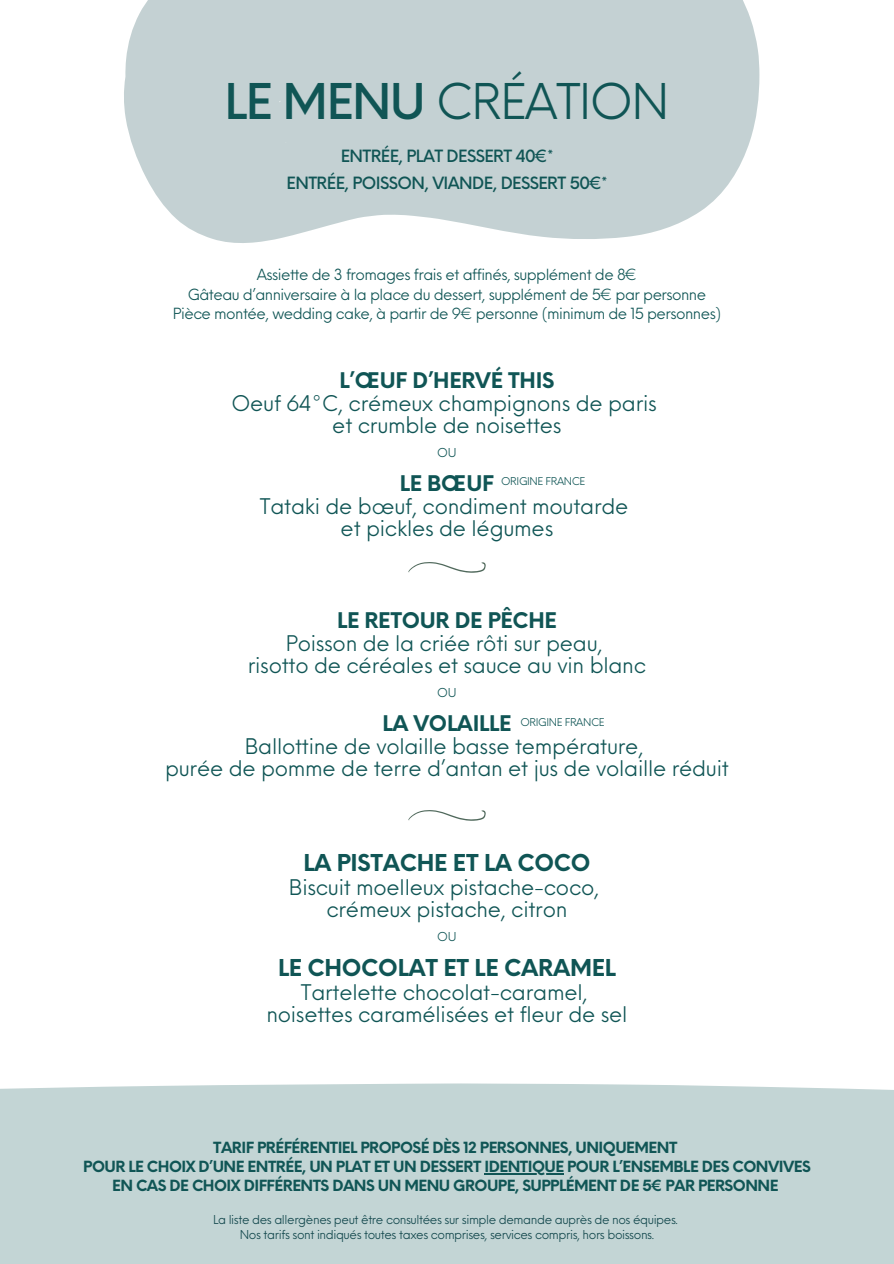
<style>
.page{position:relative;width:894px;height:1264px;background:#fff}
.page>*{position:absolute;margin:0;border:0;box-sizing:border-box;transform-origin:0 0}
.t1{font:48px "Neue Einstellung";letter-spacing:-.035em;color:#105555}
.t2{font:700 22.65px "Neue Einstellung";letter-spacing:-.015em;color:#105555}
.t3{font:21px/22.5px "Neue Einstellung";letter-spacing:-.015em;color:#105555;text-align:center}
.t4{font:500 16.5px/27px "Neue Einstellung";letter-spacing:-.035em;color:#105555;text-align:center}
.t5{font:700 15px/19.2px "Neue Einstellung";letter-spacing:-.035em;color:#105555;text-align:center}
.t6{font:15px/19.2px "Neue Einstellung";letter-spacing:-.035em;color:#105555;text-align:center}
.t7{font:12px/15px "Neue Einstellung";letter-spacing:-.035em;color:#13484d;text-align:center}
.t8{font:12px "Neue Einstellung";color:#105555}
.t9{font:10.5px "Neue Einstellung";letter-spacing:-.035em;color:#105555}
.s1{font-weight:500}
.s2{font-weight:700}
</style>
<div class="page">
<svg style="left:124px;top:0;width:635px;height:243px;fill:#c4d1d3"></svg>
<div style="left:223px;top:0;width:512px;height:232px;background:#c4d1d3"></div>
<svg style="left:274px;top:216px;width:6px;height:4px"></svg>
<svg style="left:749px;top:15px;width:2px;height:7px"></svg>
<svg style="left:408px;top:562px;width:77px;height:11px"></svg>
<svg style="left:408px;top:810px;width:77px;height:10px"></svg>
<div style="left:0;top:1083px;width:893px;height:180px;background:#c3d5d5"></div>
<hr style="left:484px;top:1173px;width:79px;height:1px;background:#105555">
<h5 class="t1" style="left:224px;top:58px;width:446px"><span class="s1">LE MENU</span> CRÉATION</h5>
<h2 class="t4" style="left:286px;top:141px;width:322px">ENTRÉE, PLAT DESSERT 40€*<br>ENTRÉE, POISSON, VIANDE, DESSERT 50€*</h2>
<p class="t6" style="left:173px;top:264px;width:549px">Assiette de 3 fromages frais et affinés, supplément de 8€<br>Gâteau d’anniversaire à la place du dessert, supplément de 5€ par personne<br>Pièce montée, wedding cake, à partir de 9€ personne (minimum de 15 personnes)</p>
<p class="t3" style="left:231px;top:367px;width:427px"><span class="s2">L’ŒUF D’HERVÉ THIS<br></span>Oeuf 64°C, crémeux champignons de paris et crumble de noisettes</p>
<h1 class="t8" style="left:437px;top:442px;width:21px">OU</h1>
<h3 class="t3" style="left:260px;top:470px;width:370px"><span class="s2">LE BŒUF<br></span>Tataki de bœuf, condiment moutarde et pickles de légumes</h3>
<p class="t9" style="left:501px;top:471px;width:86px">ORIGINE FRANCE</p>
<h4 class="t3" style="left:248px;top:607px;width:399px"><span class="s2">LE RETOUR DE PÊCHE<br></span>Poisson de la criée rôti sur peau,<br>risotto de céréales et sauce au vin blanc</h4>
<h2 class="t8" style="left:437px;top:682px;width:21px">OU</h2>
<h5 class="t3" style="left:165px;top:710px;width:565px"><span class="s2">LA VOLAILLE<br></span>Ballottine de volaille basse température,<br>purée de pomme de terre d’antan et jus de volaille réduit</h5>
<p class="t9" style="left:520px;top:712px;width:86px">ORIGINE FRANCE</p>
<h2 class="t2" style="left:303px;top:842px;width:289px">LA PISTACHE ET LA COCO</h2>
<h2 class="t3" style="left:289px;top:874px;width:312px;line-height:22px">Biscuit moelleux pistache-coco, crémeux pistache, citron</h2>
<h2 class="t8" style="left:437px;top:926px;width:21px">OU</h2>
<h5 class="t2" style="left:278px;top:947px;width:339px">LE CHOCOLAT ET LE CARAMEL</h5>
<h5 class="t3" style="left:266px;top:979px;width:362px;line-height:22px">Tartelette chocolat-caramel, noisettes caramélisées et fleur de sel</h5>
<h2 class="t5" style="left:83px;top:1136px;width:729px">TARIF PRÉFÉRENTIEL PROPOSÉ DÈS 12 PERSONNES, UNIQUEMENT<br>POUR LE CHOIX D’UNE ENTRÉE, UN PLAT ET UN DESSERT IDENTIQUE POUR L’ENSEMBLE DES CONVIVES</h2>
<h2 class="t5" style="left:112px;top:1174px;width:667px">EN CAS DE CHOIX DIFFÉRENTS DANS UN MENU GROUPE, SUPPLÉMENT DE 5€ PAR PERSONNE</h2>
<p class="t7" style="left:213px;top:1210px;width:466px">La liste des allergènes peut être consultées sur simple demande auprès de nos équipes.<br>Nos tarifs sont indiqués toutes taxes comprises, services compris, hors boissons.</p>
</div>
